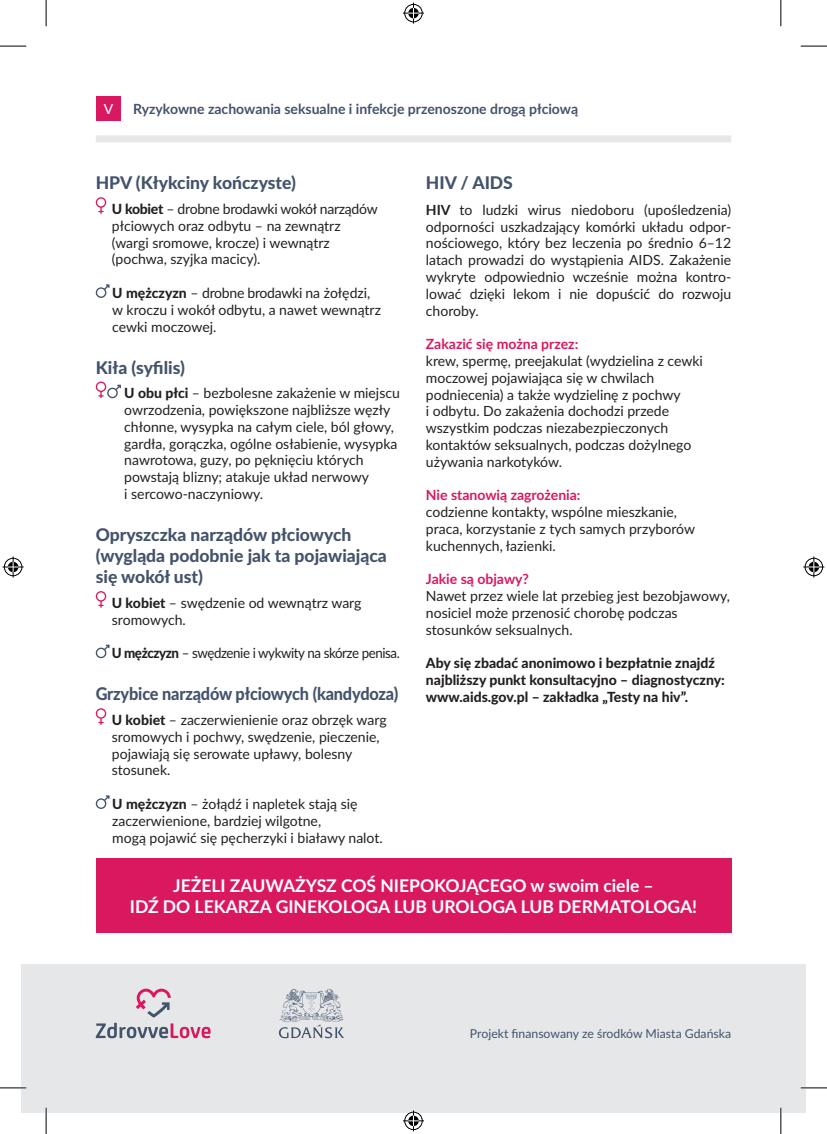
<style>
.page{position:relative;width:827px;height:1134px;background:#fff}
.page>*{position:absolute;margin:0;border:0;box-sizing:border-box;transform-origin:0 0}
.t1{font:800 17.5px/21px "Lato";color:#43536b}
.t2{font:700 17.5px/21px "Lato";color:#fff;text-align:center}
.t3{font:800 17.5px "Lato";color:#43536b;scale:.93 1}
.t4{font:14px/16.8px "Lato";color:#231f20}
.t5{font:800 14px/16.8px "Lato";color:#231f20}
.t6{font:700 14px "Lato";color:#43536b}
.t7{font:700 14px "Lato";color:#d91860}
.t8{font:14px "Lato";letter-spacing:-.03em;color:#231f20;scale:.95 1}
.t9{font:500 14px "Lato";color:#fff}
.t10{font:12.25px "Lato";color:#43536b}
.s1{font-weight:800}
.s2{font-weight:700}
</style>
<div class="page">
<div style="left:21px;top:964px;width:784px;height:149px;background:#e6e7e9"></div>
<svg style="left:96px;top:1023px;width:114px;height:15px"></svg>
<svg style="left:136px;top:989px;width:35px;height:28px"></svg>
<svg style="left:279px;top:989px;width:65px;height:49px"></svg>
<div style="left:96px;top:96px;width:25px;height:25px;background:#d91860"></div>
<div style="left:96px;top:135px;width:635px;height:7px;background:#e6e7e9"></div>
<svg style="left:96px;top:197px;width:10px;height:17px"></svg>
<svg style="left:96px;top:284px;width:13px;height:14px"></svg>
<svg style="left:96px;top:382px;width:25px;height:16px"></svg>
<svg style="left:96px;top:591px;width:10px;height:17px"></svg>
<svg style="left:96px;top:645px;width:13px;height:13px"></svg>
<svg style="left:96px;top:708px;width:10px;height:17px"></svg>
<svg style="left:96px;top:795px;width:13px;height:14px"></svg>
<div style="left:96px;top:858px;width:635px;height:74px;background:#d91860"></div>
<hr style="left:0;top:1087px;width:26px;height:2px;background:#fff">
<hr style="left:800px;top:1087px;width:26px;height:2px;background:#fff">
<hr style="left:45px;top:1108px;width:2px;height:26px;background:#fff">
<hr style="left:779px;top:1108px;width:2px;height:26px;background:#fff">
<svg style="left:0;top:46px;width:26px;height:1px"></svg>
<svg style="left:800px;top:46px;width:26px;height:1px"></svg>
<svg style="left:0;top:1088px;width:26px;height:1px"></svg>
<svg style="left:800px;top:1088px;width:26px;height:1px"></svg>
<svg style="left:46px;top:0;width:1px;height:26px"></svg>
<svg style="left:46px;top:1108px;width:1px;height:26px"></svg>
<svg style="left:780px;top:0;width:1px;height:26px"></svg>
<svg style="left:780px;top:1108px;width:1px;height:26px"></svg>
<svg style="left:403px;top:3px;width:21px;height:21px"></svg>
<svg style="left:403px;top:1110px;width:21px;height:21px"></svg>
<svg style="left:3px;top:556px;width:21px;height:21px"></svg>
<svg style="left:803px;top:556px;width:21px;height:21px"></svg>
<p class="t9" style="left:104px;top:99px;width:11px">V</p>
<p class="t6" style="left:133px;top:98px;width:446px">Ryzykowne zachowania seksualne i infekcje przenoszone drogą płciową</p>
<p class="t1" style="left:96px;top:172px;width:202px">HPV (Kłykciny kończyste)</p>
<p class="t4" style="left:112px;top:200px;width:267px"><span class="s1">U kobiet</span> – drobne brodawki wokół narządów płciowych oraz odbytu – na zewnątrz (wargi sromowe, krocze) i wewnątrz (pochwa, szyjka macicy).</p>
<p class="t4" style="left:112px;top:284px;width:270px"><span class="s1">U mężczyzn</span> – drobne brodawki na żołędzi, w kroczu i wokół odbytu, a nawet wewnątrz cewki moczowej.</p>
<p class="t1" style="left:96px;top:356px;width:91px">Kiła (syfilis)</p>
<p class="t4" style="left:124px;top:384px;width:277px"><span class="s1">U obu płci</span> – bezbolesne zakażenie w miejscu owrzodzenia, powiększone najbliższe węzły chłonne, wysypka na całym ciele, ból głowy, gardła, gorączka, ogólne osłabienie, wysypka nawrotowa, guzy, po pęknięciu których powstają blizny; atakuje układ nerwowy<br>i sercowo-naczyniowy.</p>
<p class="t1" style="left:96px;top:523px;width:292px">Opryszczka narządów płciowych (wygląda podobnie jak ta pojawiająca się wokół ust)</p>
<p class="t4" style="left:112px;top:594px;width:251px"><span class="s1">U kobiet</span> – swędzenie od wewnątrz warg sromowych.</p>
<p class="t8" style="left:112px;top:643px;width:304px"><span class="s1">U mężczyzn</span> – swędzenie i wykwity na skórze penisa.</p>
<p class="t3" style="left:96px;top:681px;width:327px">Grzybice narządów płciowych (kandydoza)</p>
<p class="t4" style="left:112px;top:711px;width:276px"><span class="s1">U kobiet</span> – zaczerwienienie oraz obrzęk warg sromowych i pochwy, swędzenie, pieczenie, pojawiają się serowate upławy, bolesny stosunek.</p>
<p class="t4" style="left:112px;top:795px;width:272px"><span class="s1">U mężczyzn</span> – żołądź i napletek stają się zaczerwienione, bardziej wilgotne,<br>mogą pojawić się pęcherzyki i białawy nalot.</p>
<p class="t1" style="left:426px;top:172px;width:88px">HIV / AIDS</p>
<p class="t4" style="left:426px;top:201px;width:307px;text-align:justify"><span class="s2">HIV</span> to ludzki wirus niedoboru (upośledzenia) odporności uszkadzający komórki układu odpor&shy;nościowego, który bez leczenia po średnio 6–12 latach prowadzi do wystąpienia AIDS. Zakażenie wykryte odpowiednio wcześnie można kontro&shy;lować dzięki lekom i nie dopuścić do rozwoju choroby.</p>
<p class="t7" style="left:426px;top:334px;width:154px">Zakazić się można przez:</p>
<p class="t4" style="left:426px;top:352px;width:278px">krew, spermę, preejakulat (wydzielina z cewki moczowej pojawiająca się w chwilach podniecenia) a także wydzielinę z pochwy<br>i odbytu. Do zakażenia dochodzi przede wszystkim podczas niezabezpieczonych kontaktów seksualnych, podczas dożylnego używania narkotyków.</p>
<p class="t7" style="left:426px;top:485px;width:156px">Nie stanowią zagrożenia:</p>
<p class="t4" style="left:426px;top:503px;width:270px">codzienne kontakty, wspólne mieszkanie, praca, korzystanie z tych samych przyborów kuchennych, łazienki.</p>
<p class="t7" style="left:426px;top:569px;width:105px">Jakie są objawy?</p>
<p class="t4" style="left:426px;top:587px;width:305px">Nawet przez wiele lat przebieg jest bezobjawowy, nosiciel może przenosić chorobę podczas stosunków seksualnych.</p>
<p class="t5" style="left:426px;top:654px;width:300px">Aby się zbadać anonimowo i bezpłatnie znajdź najbliższy punkt konsultacyjno – diagnostyczny: www.aids.gov.pl – zakładka „Testy na hiv”.</p>
<p class="t2" style="left:130px;top:874px;width:568px">JEŻELI ZAUWAŻYSZ COŚ NIEPOKOJĄCEGO w swoim ciele –<br>IDŹ DO LEKARZA GINEKOLOGA LUB UROLOGA LUB DERMATOLOGA!</p>
<p class="t10" style="left:470px;top:1025px;width:263px">Projekt finansowany ze środków Miasta Gdańska</p>
</div>
